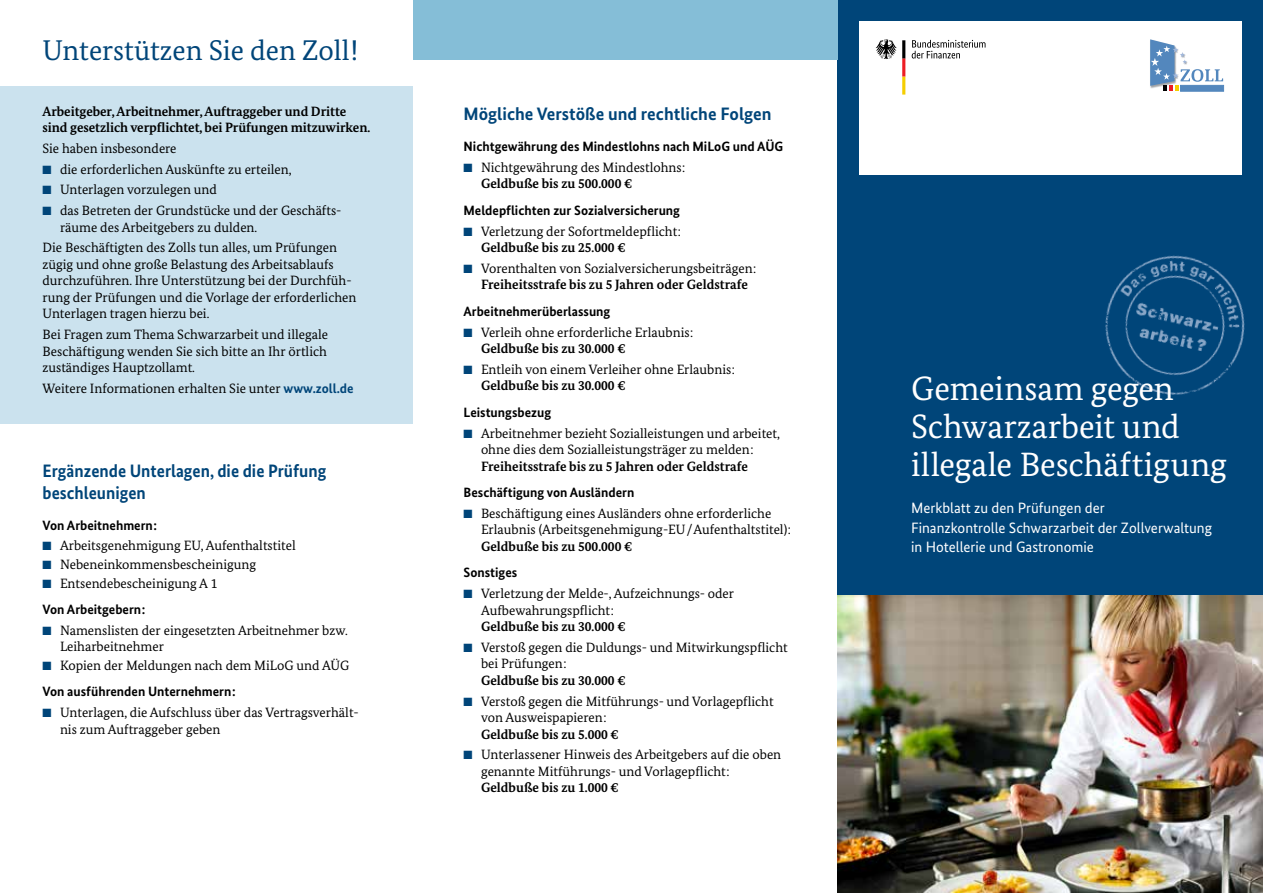
<style>
.page{position:relative;width:1263px;height:893px;background:#fff}
.page>*{position:absolute;margin:0;border:0;box-sizing:border-box;transform-origin:0 0}
.t1{font:33.75px/38.2px "Bundes Serif";color:#fff}
.t2{font:28.5px "Bundes Serif";color:#004579}
.t3{font:700 18px/21.6px "Bundes Sans";color:#004579;scale:.95 1}
.t4{font:700 18px "Bundes Sans";color:#004579}
.t5{font:15px/19.5px "Bundes Sans";color:#fff}
.t6{font:13.5px/16.5px "Bundes Serif";color:#000}
.t7{font:700 13.5px/16.5px "Bundes Serif";color:#000}
.t8{font:700 13.5px "Bundes Sans";color:#000}
.s1{color:#004579}
.s2{font-family:"Bundes Sans";font-weight:700;color:#004579}
.s3{font-weight:700}
</style>
<div class="page">
<div style="left:838px;top:0;width:425px;height:595px;background:#004579"></div>
<img style="left:838px;top:595px;width:425px;height:298px">
<img style="left:1105px;top:255px;width:140px;height:140px">
<div style="left:859px;top:21px;width:383px;height:153px;background:#fff"></div>
<svg style="left:1193px;top:78px;width:31px;height:14px"></svg>
<img style="left:1180px;top:91px;width:13px;height:1px">
<svg style="left:1150px;top:39px;width:73px;height:52px"></svg>
<div style="left:412px;top:0;width:426px;height:60px;background:#85bed7"></div>
<div style="left:0;top:0;width:412px;height:424px;background:#cbe2ee"></div>
<div style="left:0;top:0;width:412px;height:85px;background:#fff"></div>
<svg style="left:912px;top:40px;width:73px;height:19px"></svg>
<svg style="left:876px;top:39px;width:29px;height:56px"></svg>
<h2 class="t2" style="left:43px;top:32px;width:317px">Unterstützen Sie den Zoll!</h2>
<p class="t7" style="left:43px;top:103px;width:329px">Arbeitgeber, Arbeitnehmer, Auftraggeber und Dritte sind gesetzlich verpflichtet, bei Prüfungen mitzuwirken.</p>
<p class="t6" style="left:43px;top:140px;width:136px">Sie haben insbesondere</p>
<p class="t6" style="left:43px;top:161px;width:251px"><span class="s1">■</span> die erforderlichen Auskünfte zu erteilen,</p>
<p class="t6" style="left:43px;top:181px;width:176px"><span class="s1">■</span> Unterlagen vorzulegen und</p>
<p class="t6" style="left:60px;top:202px;width:283px;text-indent:-17px"><span class="s1">■</span> das Betreten der Grundstücke und der Geschäfts&shy;räume des Arbeitgebers zu dulden.</p>
<p class="t6" style="left:43px;top:239px;width:315px">Die Beschäftigten des Zolls tun alles, um Prüfungen zügig und ohne große Belastung des Arbeitsablaufs durchzuführen. Ihre Unterstützung bei der Durchfüh&shy;rung der Prüfungen und die Vorlage der erforderlichen Unterlagen tragen hierzu bei.</p>
<p class="t6" style="left:43px;top:326px;width:287px;text-align:justify">Bei Fragen zum Thema Schwarzarbeit und illegale Beschäftigung wenden Sie sich bitte an Ihr örtlich zuständiges Hauptzollamt.</p>
<p class="t6" style="left:43px;top:380px;width:313px">Weitere Informationen erhalten Sie unter <span class="s2">www.zoll.de</span></p>
<h3 class="t3" style="left:43px;top:460px;width:300px">Ergänzende Unterlagen, die die Prüfung beschleunigen</h3>
<p class="t8" style="left:43px;top:517px;width:116px">Von Arbeitnehmern:</p>
<p class="t6" style="left:43px;top:537px;width:255px"><span class="s1">■</span> Arbeitsgenehmigung EU, Aufenthaltstitel</p>
<p class="t6" style="left:43px;top:556px;width:215px"><span class="s1">■</span> Nebeneinkommensbescheinigung</p>
<p class="t6" style="left:43px;top:574px;width:177px"><span class="s1">■</span> Entsendebescheinigung A 1</p>
<p class="t8" style="left:43px;top:601px;width:104px">Von Arbeitgebern:</p>
<p class="t6" style="left:60px;top:622px;width:289px;text-indent:-17px"><span class="s1">■</span> Namenslisten der eingesetzten Arbeitnehmer bzw.<br>Leiharbeitnehmer</p>
<p class="t6" style="left:43px;top:657px;width:308px"><span class="s1">■</span> Kopien der Meldungen nach dem MiLoG und AÜG</p>
<p class="t8" style="left:43px;top:684px;width:195px">Von ausführenden Unternehmern:</p>
<p class="t6" style="left:60px;top:704px;width:300px;text-indent:-17px"><span class="s1">■</span> Unterlagen, die Aufschluss über das Vertragsverhält&shy;nis zum Auftraggeber geben</p>
<h3 class="t4" style="left:463px;top:103px;width:310px">Mögliche Verstöße und rechtliche Folgen</h3>
<p class="t8" style="left:463px;top:138px;width:321px">Nichtgewährung des Mindestlohns nach MiLoG und AÜG</p>
<p class="t6" style="left:481px;top:159px;width:206px;text-indent:-17px"><span class="s1">■</span> Nichtgewährung des Mindestlohns:<br><span class="s3">Geldbuße bis zu 500.000 €</span></p>
<p class="t8" style="left:463px;top:202px;width:218px">Meldepflichten zur Sozialversicherung</p>
<p class="t6" style="left:481px;top:222px;width:201px;text-indent:-17px"><span class="s1">■</span> Verletzung der Sofortmeldepflicht:<br><span class="s3">Geldbuße bis zu 25.000 €</span></p>
<p class="t6" style="left:481px;top:260px;width:277px;text-indent:-17px"><span class="s1">■</span> Vorenthalten von Sozialversicherungsbeiträgen:<br><span class="s3">Freiheitsstrafe bis zu 5 Jahren oder Geldstrafe</span></p>
<p class="t8" style="left:463px;top:303px;width:148px">Arbeitnehmerüberlassung</p>
<p class="t6" style="left:481px;top:324px;width:214px;text-indent:-17px"><span class="s1">■</span> Verleih ohne erforderliche Erlaubnis:<br><span class="s3">Geldbuße bis zu 30.000 €</span></p>
<p class="t6" style="left:481px;top:361px;width:256px;text-indent:-17px"><span class="s1">■</span> Entleih von einem Verleiher ohne Erlaubnis:<br><span class="s3">Geldbuße bis zu 30.000 €</span></p>
<p class="t8" style="left:463px;top:404px;width:89px">Leistungsbezug</p>
<p class="t6" style="left:481px;top:425px;width:300px;text-indent:-17px"><span class="s1">■</span> Arbeitnehmer bezieht Sozialleistungen und arbeitet, ohne dies dem Sozialleistungsträger zu melden:</p>
<p class="t7" style="left:481px;top:458px;width:268px">Freiheitsstrafe bis zu 5 Jahren oder Geldstrafe</p>
<p class="t8" style="left:463px;top:484px;width:172px">Beschäftigung von Ausländern</p>
<p class="t6" style="left:481px;top:505px;width:311px;text-indent:-17px"><span class="s1">■</span> Beschäftigung eines Ausländers ohne erforderliche<br>Erlaubnis (Arbeitsgenehmigung-EU/Aufenthaltstitel):</p>
<p class="t7" style="left:481px;top:538px;width:153px">Geldbuße bis zu 500.000 €</p>
<p class="t8" style="left:463px;top:564px;width:55px">Sonstiges</p>
<p class="t6" style="left:481px;top:585px;width:255px;text-indent:-17px"><span class="s1">■</span> Verletzung der Melde-, Aufzeichnungs- oder<br>Aufbewahrungspflicht:</p>
<p class="t7" style="left:481px;top:618px;width:146px">Geldbuße bis zu 30.000 €</p>
<p class="t6" style="left:481px;top:639px;width:308px;text-indent:-17px"><span class="s1">■</span> Verstoß gegen die Duldungs- und Mitwirkungspflicht bei Prüfungen:</p>
<p class="t7" style="left:481px;top:672px;width:146px">Geldbuße bis zu 30.000 €</p>
<p class="t6" style="left:481px;top:693px;width:294px;text-indent:-17px"><span class="s1">■</span> Verstoß gegen die Mitführungs- und Vorlagepflicht von Ausweispapieren:</p>
<p class="t7" style="left:481px;top:726px;width:139px">Geldbuße bis zu 5.000 €</p>
<p class="t6" style="left:481px;top:746px;width:302px;text-indent:-17px"><span class="s1">■</span> Unterlassener Hinweis des Arbeitgebers auf die oben genannte Mitführungs- und Vorlagepflicht:</p>
<p class="t7" style="left:481px;top:779px;width:139px">Geldbuße bis zu 1.000 €</p>
<h1 class="t1" style="left:911px;top:369px;width:317px">Gemeinsam gegen<br>Schwarzarbeit und illegale Beschäftigung</h1>
<p class="t5" style="left:911px;top:498px;width:303px">Merkblatt zu den Prüfungen der<br>Finanzkontrolle Schwarzarbeit der Zollverwaltung in Hotellerie und Gastronomie</p>
</div>
